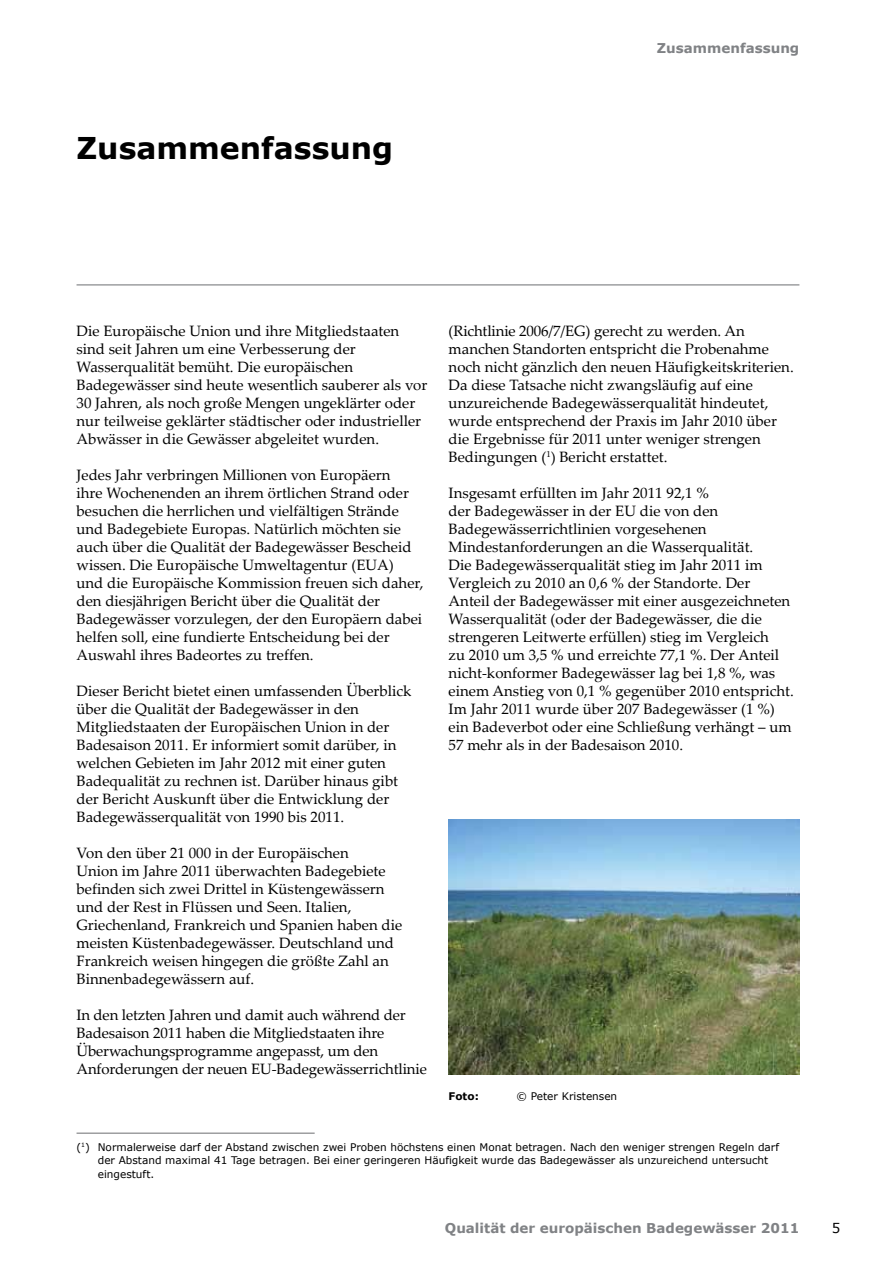
<style>
.page{position:relative;width:893px;height:1263px;background:#fff}
.page>*{position:absolute;margin:0;border:0;box-sizing:border-box;transform-origin:0 0}
.Chaptertitle{font:700 30px "Verdana";color:#000}
.Body_Text{font:15px/18px "Palatino Linotype";color:#000}
.t1{font:700 13.5px "Verdana";color:#808285}
.t2{font:13.5px "Verdana";color:#000}
.Footnote{font:10.5px/13.5px "Verdana";color:#000}
.Note_Source{font:10.5px "Verdana";color:#000}
.Note_Source-2{font:700 10.5px "Verdana";color:#000}
</style>
<div class="page">
<hr style="left:77px;top:285px;width:722px;height:1px;background:#6d6e71">
<hr style="left:77px;top:1133px;width:238px;height:1px;background:#6d6e71">
<img style="left:449px;top:820px;width:350px;height:255px">
<p class="Chaptertitle" style="left:77px;top:129px;width:318px">Zusammenfassung</p>
<p class="t1" style="left:657px;top:40px;width:144px">Zusammenfassung</p>
<p class="Body_Text" style="left:77px;top:321px;width:352px">Die Europäische Union und ihre Mitgliedstaaten sind seit Jahren um eine Verbesserung der Wasserqualität bemüht. Die europäischen Badegewässer sind heute wesentlich sauberer als vor 30 Jahren, als noch große Mengen ungeklärter oder nur teilweise geklärter städtischer oder industrieller Abwässer in die Gewässer abgeleitet wurden.</p>
<p class="Body_Text" style="left:77px;top:465px;width:349px">Jedes Jahr verbringen Millionen von Europäern<br>ihre Wochenenden an ihrem örtlichen Strand oder besuchen die herrlichen und vielfältigen Strände und Badegebiete Europas. Natürlich möchten sie auch über die Qualität der Badegewässer Bescheid wissen. Die Europäische Umweltagentur (EUA) und die Europäische Kommission freuen sich daher, den diesjährigen Bericht über die Qualität der Badegewässer vorzulegen, der den Europäern dabei helfen soll, eine fundierte Entscheidung bei der Auswahl ihres Badeortes zu treffen.</p>
<p class="Body_Text" style="left:77px;top:681px;width:336px">Dieser Bericht bietet einen umfassenden Überblick über die Qualität der Badegewässer in den Mitgliedstaaten der Europäischen Union in der Badesaison 2011. Er informiert somit darüber, in welchen Gebieten im Jahr 2012 mit einer guten Badequalität zu rechnen ist. Darüber hinaus gibt der Bericht Auskunft über die Entwicklung der Badegewässerqualität von 1990 bis 2011.</p>
<p class="Body_Text" style="left:77px;top:843px;width:327px">Von den über 21 000 in der Europäischen<br>Union im Jahre 2011 überwachten Badegebiete befinden sich zwei Drittel in Küstengewässern und der Rest in Flüssen und Seen. Italien, Griechenland, Frankreich und Spanien haben die meisten Küstenbadegewässer. Deutschland und Frankreich weisen hingegen die größte Zahl an Binnenbadegewässern auf.</p>
<p class="Body_Text" style="left:77px;top:1005px;width:352px">In den letzten Jahren und damit auch während der Badesaison 2011 haben die Mitgliedstaaten ihre Überwachungsprogramme angepasst, um den Anforderungen der neuen EU‑Badegewässerrichtlinie</p>
<p class="Body_Text" style="left:449px;top:321px;width:347px">(Richtlinie 2006/7/EG) gerecht zu werden. An manchen Standorten entspricht die Probenahme noch nicht gänzlich den neuen Häufigkeitskriterien.<br>Da diese Tatsache nicht zwangsläufig auf eine unzureichende Badegewässerqualität hindeutet, wurde entsprechend der Praxis im Jahr 2010 über die Ergebnisse für 2011 unter weniger strengen Bedingungen (<sup>1</sup>) Bericht erstattet.</p>
<p class="Body_Text" style="left:449px;top:483px;width:347px">Insgesamt erfüllten im Jahr 2011 92,1 %<br>der Badegewässer in der EU die von den Badegewässerrichtlinien vorgesehenen Mindestanforderungen an die Wasserqualität.<br>Die Badegewässerqualität stieg im Jahr 2011 im Vergleich zu 2010 an 0,6 % der Standorte. Der Anteil der Badegewässer mit einer ausgezeichneten Wasserqualität (oder der Badegewässer, die die strengeren Leitwerte erfüllen) stieg im Vergleich<br>zu 2010 um 3,5 % und erreichte 77,1 %. Der Anteil nicht-konformer Badegewässer lag bei 1,8 %, was einem Anstieg von 0,1 % gegenüber 2010 entspricht.<br>Im Jahr 2011 wurde über 207 Badegewässer (1 %) ein Badeverbot oder eine Schließung verhängt – um 57 mehr als in der Badesaison 2010.</p>
<p class="Note_Source-2" style="left:449px;top:1089px;width:32px">Foto:</p>
<p class="Note_Source" style="left:517px;top:1089px;width:102px">© Peter Kristensen</p>
<p class="Footnote" style="left:98px;top:1139px;width:683px;text-indent:-21px">(<sup>1</sup>) Normalerweise darf der Abstand zwischen zwei Proben höchstens einen Monat betragen. Nach den weniger strengen Regeln darf der Abstand maximal 41 Tage betragen. Bei einer geringeren Häufigkeit wurde das Badegewässer als unzureichend untersucht eingestuft.</p>
<p class="t1" style="left:445px;top:1219px;width:356px">Qualität der europäischen Badegewässer 2011</p>
<p class="t2" style="left:832px;top:1219px;width:10px">5</p>
</div>
